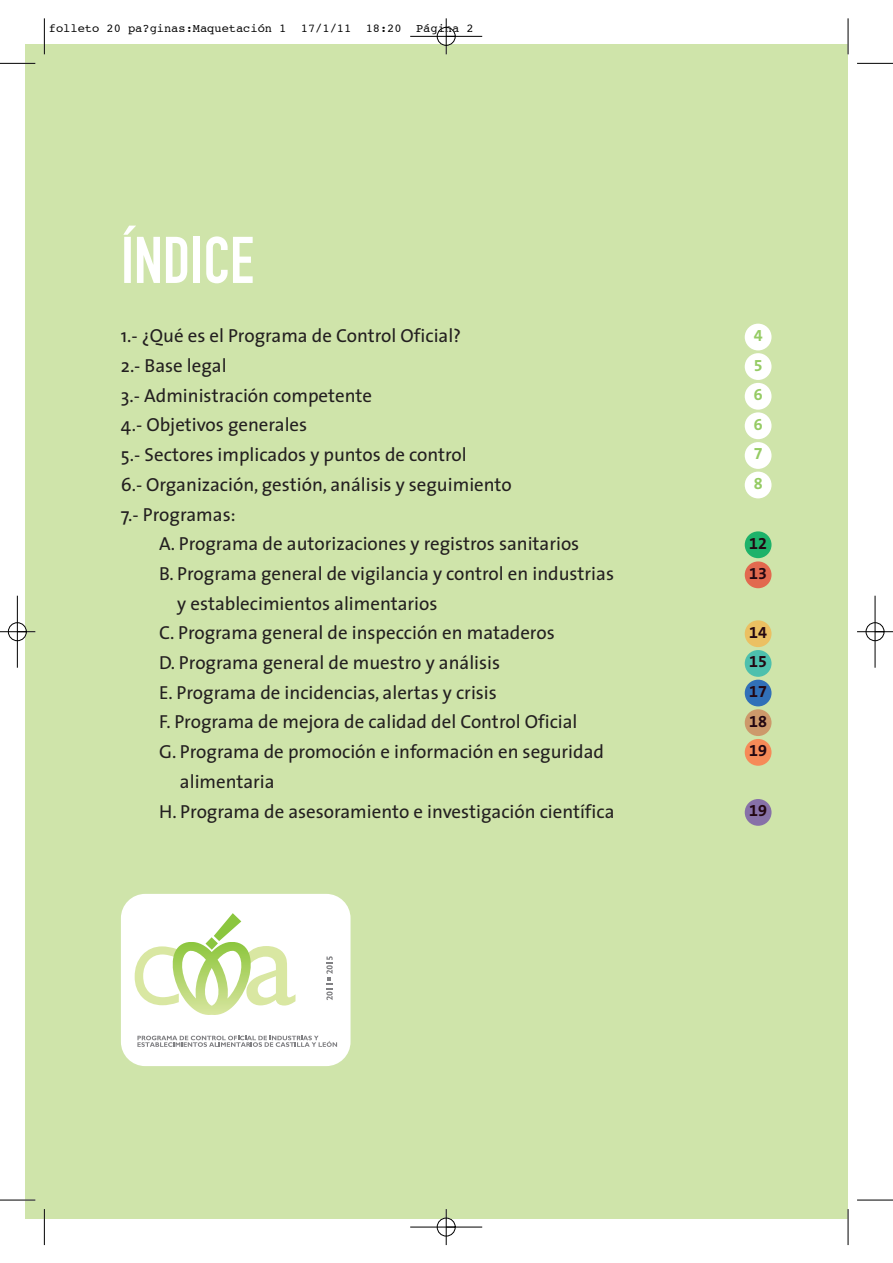
<style>
.page{position:relative;width:893px;height:1263px;background:#fff}
.page>*{position:absolute;margin:0;border:0;box-sizing:border-box;transform-origin:0 0}
.t1{font:64.8px "DIN Engschrift";color:#fff}
.t2{font:18.9px/29.7px "The Sans";color:#231f20}
.t3{font:16.2px/29.7px "The Sans Bold Expert";color:#230712}
.t4{font:16.2px/29.5px "The Sans Bold Expert";color:#95cb64;text-align:justify}
.t5{font:12px "Courier";color:#000}
</style>
<div class="page">
<div style="left:25px;top:44px;width:823px;height:1175px;background:#cfe4aa"></div>
<div style="left:745px;top:324px;width:26px;height:26px;background:#fff;border-radius:50%"></div>
<div style="left:745px;top:353px;width:26px;height:27px;background:#fff;border-radius:50%"></div>
<div style="left:745px;top:383px;width:26px;height:27px;background:#fff;border-radius:50%"></div>
<div style="left:745px;top:412px;width:26px;height:27px;background:#fff;border-radius:50%"></div>
<div style="left:745px;top:442px;width:26px;height:27px;background:#fff;border-radius:50%"></div>
<div style="left:745px;top:472px;width:26px;height:26px;background:#fff;border-radius:50%"></div>
<div style="left:745px;top:531px;width:26px;height:27px;background:#1eb26a;border-radius:50%"></div>
<div style="left:745px;top:561px;width:26px;height:27px;background:#e2694f;border-radius:50%"></div>
<div style="left:745px;top:620px;width:26px;height:27px;background:#ebc062;border-radius:50%"></div>
<div style="left:745px;top:650px;width:26px;height:27px;background:#4dc0ad;border-radius:50%"></div>
<div style="left:745px;top:680px;width:26px;height:26px;background:#3170b8;border-radius:50%"></div>
<div style="left:745px;top:709px;width:26px;height:27px;background:#cd996b;border-radius:50%"></div>
<div style="left:745px;top:739px;width:26px;height:27px;background:#f68a58;border-radius:50%"></div>
<div style="left:745px;top:799px;width:26px;height:27px;background:#8771a8;border-radius:50%"></div>
<div style="left:121px;top:894px;width:230px;height:172px;background:#fff;border-radius:24px"></div>
<svg style="left:134px;top:913px;width:161px;height:93px"></svg>
<svg style="left:137px;top:1036px;width:200px;height:11px"></svg>
<svg style="left:326px;top:956px;width:7px;height:44px"></svg>
<hr style="left:44px;top:18px;width:1px;height:36px;background:#000">
<hr style="left:0;top:63px;width:35px;height:1px;background:#000">
<hr style="left:848px;top:18px;width:1px;height:36px;background:#000">
<hr style="left:857px;top:63px;width:36px;height:1px;background:#000">
<hr style="left:44px;top:1209px;width:1px;height:36px;background:#000">
<hr style="left:0;top:1200px;width:35px;height:1px;background:#000">
<hr style="left:848px;top:1209px;width:1px;height:36px;background:#000">
<hr style="left:857px;top:1200px;width:36px;height:1px;background:#000">
<div style="left:437px;top:27px;width:19px;height:19px;border:1px solid #fff;border-radius:50%"></div>
<div style="left:437px;top:1218px;width:19px;height:18px;border:1px solid #fff;border-radius:50%"></div>
<hr style="left:410px;top:36px;width:72px;height:1px;background:#000">
<hr style="left:410px;top:1227px;width:72px;height:1px;background:#000">
<hr style="left:17px;top:596px;width:1px;height:72px;background:#000">
<hr style="left:875px;top:596px;width:1px;height:72px;background:#000">
<hr style="left:446px;top:18px;width:1px;height:36px;background:#000">
<hr style="left:446px;top:1209px;width:1px;height:36px;background:#000">
<hr style="left:0;top:631px;width:35px;height:1px;background:#000">
<hr style="left:857px;top:631px;width:36px;height:1px;background:#000">
<div style="left:437px;top:27px;width:18px;height:19px;border:1px solid #000;border-radius:50%"></div>
<div style="left:437px;top:1218px;width:18px;height:18px;border:1px solid #000;border-radius:50%"></div>
<div style="left:8px;top:622px;width:19px;height:19px;border:1px solid #000;border-radius:50%"></div>
<div style="left:866px;top:622px;width:18px;height:19px;border:1px solid #000;border-radius:50%"></div>
<p class="t5" style="left:49px;top:23px;width:426px">folleto 20 pa?ginas:Maquetación 1 17/1/11 18:20 Página 2</p>
<h1 class="t1" style="left:121px;top:237px;width:134px">ÍNDICE</h1>
<p class="t2" style="left:121px;top:323px;width:392px">1.- ¿Qué es el Programa de Control Oficial?<br>2.- Base legal<br>3.- Administración competente<br>4.- Objetivos generales<br>5.- Sectores implicados y puntos de control<br>6.- Organización, gestión, análisis y seguimiento<br>7.- Programas:</p>
<p class="t2" style="left:159px;top:531px;width:422px">A. Programa de autorizaciones y registros sanitarios</p>
<p class="t2" style="left:159px;top:561px;width:456px">B. Programa general de vigilancia y control en industrias</p>
<p class="t2" style="left:177px;top:590px;width:262px">y establecimientos alimentarios</p>
<p class="t2" style="left:159px;top:620px;width:397px">C. Programa general de inspección en mataderos</p>
<p class="t2" style="left:159px;top:650px;width:342px">D. Programa general de muestro y análisis</p>
<p class="t2" style="left:159px;top:679px;width:339px">E. Programa de incidencias, alertas y crisis</p>
<p class="t2" style="left:159px;top:709px;width:420px">F. Programa de mejora de calidad del Control Oficial</p>
<p class="t2" style="left:159px;top:739px;width:446px">G. Programa de promoción e información en seguridad</p>
<p class="t2" style="left:180px;top:768px;width:96px">alimentaria</p>
<p class="t2" style="left:159px;top:798px;width:457px">H. Programa de asesoramiento e investigación científica</p>
<p class="t4" style="left:754px;top:321px;width:10px">4<br>5<br>6<br>6<br>7<br>8</p>
<p class="t3" style="left:749px;top:528px;width:19px;line-height:30.2px">12<br>13</p>
<p class="t3" style="left:749px;top:617px;width:19px;text-align:justify">14<br>15<br>17<br>18<br>19</p>
<p class="t3" style="left:749px;top:796px;width:19px">19</p>
</div>
